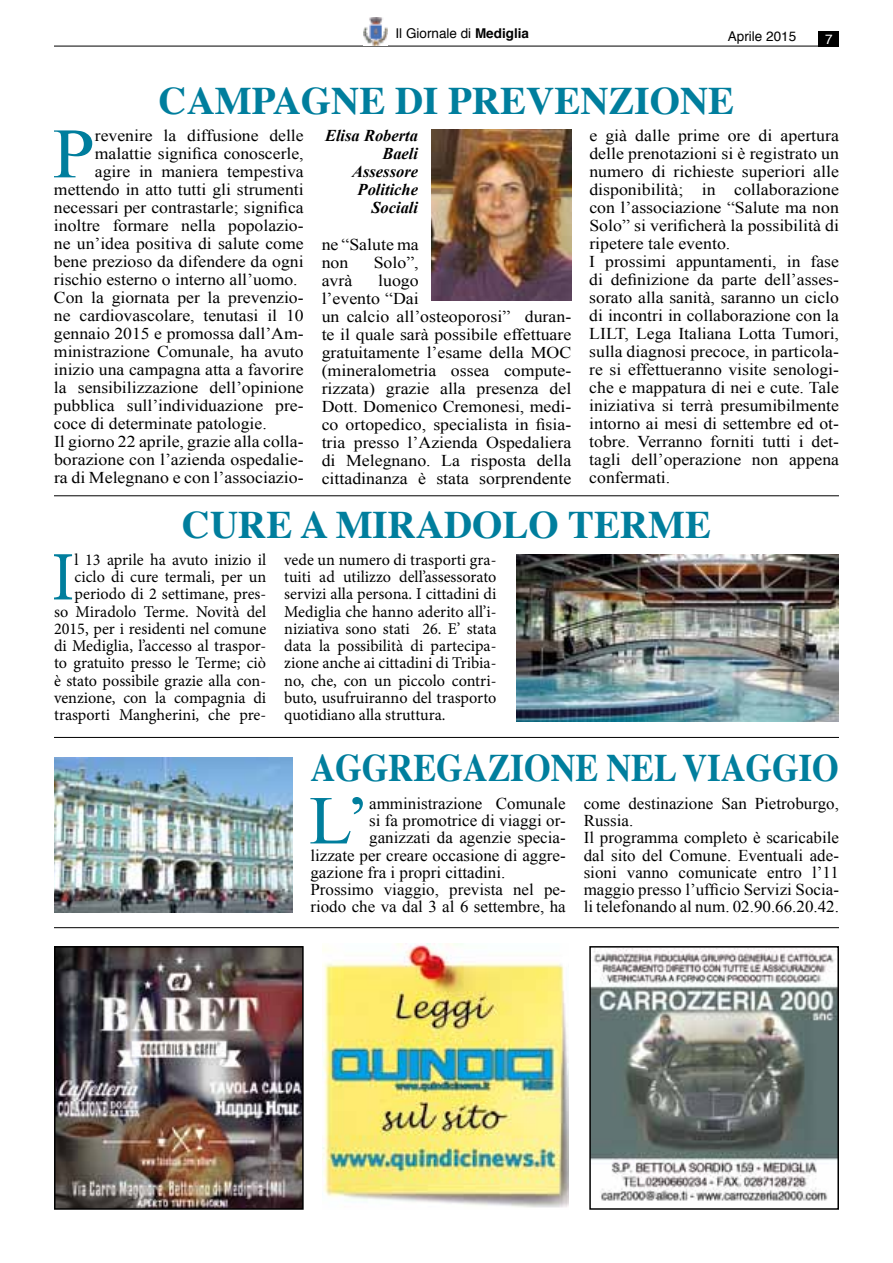
<style>
.page{position:relative;width:893px;height:1263px;background:#fff}
.page>*{position:absolute;margin:0;border:0;box-sizing:border-box;transform-origin:0 0}
.t1{font:70.8px "Times New Roman";color:#007e9d;scale:1.07 1}
.t2{font:69.6px "Minion Pro";color:#007e9d}
.t3{font:68.55px "Times New Roman";color:#007e9d}
.t4{font:700 39px "Times";color:#007e9d}
.t5{font:700 39px "Times";color:#007e9d;scale:.88 1}
.t6{font:16.5px/18px "Times New Roman";color:#000;scale:1.08 1}
.t7{font:16.5px/17.2px "Minion Pro";color:#000;text-align:right}
.t8{font:16.5px "Times New Roman";color:#000;scale:1.07 1}
.t9{font:16.5px/17.2px "Times New Roman";color:#000}
.t10{font:italic 700 16.5px/18px "Times New Roman";color:#000;text-align:right}
.t11{font:13.5px "Helvetica";color:#000}
.t12{font:13.5px "Helvetica";color:#fff}
.s1{font-weight:700}
</style>
<div class="page">
<hr style="left:54px;top:46px;width:785px;height:1px;background:#000">
<div style="left:819px;top:31px;width:20px;height:15px;background:#000"></div>
<img style="left:364px;top:17px;width:23px;height:29px">
<img style="left:517px;top:554px;width:322px;height:167px">
<img style="left:54px;top:758px;width:238px;height:155px">
<hr style="left:54px;top:927px;width:785px;height:1px;background:#000">
<hr style="left:54px;top:737px;width:785px;height:1px;background:#000">
<hr style="left:54px;top:495px;width:785px;height:1px;background:#000">
<img style="left:431px;top:130px;width:140px;height:170px">
<img style="left:592px;top:949px;width:244px;height:252px">
<div style="left:589px;top:946px;width:250px;height:264px;border:2px solid #000"></div>
<img style="left:57px;top:949px;width:244px;height:258px">
<div style="left:54px;top:946px;width:250px;height:264px;border:2px solid #000"></div>
<img style="left:322px;top:944px;width:246px;height:264px">
<p class="t11" style="left:395px;top:23px;width:135px">Il Giornale di <span class="s1">Mediglia</span></p>
<p class="t11" style="left:728px;top:26px;width:70px">Aprile 2015</p>
<p class="t12" style="left:825px;top:29px;width:9px">7</p>
<h3 class="t4" style="left:159px;top:64px;width:577px">CAMPAGNE DI PREVENZIONE</h3>
<h1 class="t1" style="left:53px;top:106px;width:41px">P</h1>
<p class="t8" style="left:95px;top:125px;width:197px">revenire la diffusione delle</p>
<p class="t8" style="left:95px;top:143px;width:197px">malattie significa conoscerle,</p>
<p class="t8" style="left:95px;top:161px;width:197px">agire in maniera tempestiva</p>
<p class="t8" style="left:54px;top:179px;width:235px">mettendo in atto tutti gli strumenti</p>
<p class="t8" style="left:54px;top:197px;width:235px">necessari per contrastarle; significa</p>
<p class="t8" style="left:54px;top:215px;width:235px">inoltre formare nella popolazio-</p>
<p class="t8" style="left:54px;top:233px;width:235px">ne un’idea positiva di salute come</p>
<p class="t8" style="left:54px;top:251px;width:235px">bene prezioso da difendere da ogni</p>
<p class="t8" style="left:54px;top:269px;width:229px">rischio esterno o interno all’uomo.</p>
<p class="t8" style="left:54px;top:287px;width:235px">Con la giornata per la prevenzio-</p>
<p class="t8" style="left:54px;top:305px;width:235px">ne cardiovascolare, tenutasi il 10</p>
<p class="t8" style="left:54px;top:323px;width:235px">gennaio 2015 e promossa dall’Am-</p>
<p class="t8" style="left:54px;top:341px;width:235px">ministrazione Comunale, ha avuto</p>
<p class="t8" style="left:54px;top:359px;width:235px">inizio una campagna atta a favorire</p>
<p class="t8" style="left:54px;top:377px;width:235px">la sensibilizzazione dell’opinione</p>
<p class="t8" style="left:54px;top:395px;width:235px">pubblica sull’individuazione pre-</p>
<p class="t8" style="left:54px;top:413px;width:200px">coce di determinate patologie.</p>
<p class="t6" style="left:54px;top:433px;width:233px">Il giorno 22 aprile, grazie alla colla-</p>
<p class="t6" style="left:54px;top:451px;width:233px">borazione con l’azienda ospedalie-</p>
<p class="t6" style="left:54px;top:469px;width:233px">ra di Melegnano e con l’associazio-</p>
<p class="t10" style="left:325px;top:126px;width:95px">Elisa Roberta<br>Baeli<br>Assessore<br>Politiche<br>Sociali</p>
<p class="t6" style="left:322px;top:235px;width:91px">ne “Salute ma non</p>
<p class="t6" style="left:374px;top:253px;width:43px">Solo”,</p>
<p class="t6" style="left:322px;top:271px;width:233px;text-indent:56px">luogo<br>l’evento “Dai<br>un calcio all’osteoporosi” duran&shy;te il quale sarà possibile effettuare gratuitamente l’esame della MOC (mineralometria ossea compute&shy;rizzata) grazie alla presenza del<br>Dott. Domenico Cremonesi, medi&shy;co ortopedico, specialista in fisia&shy;tria presso l’Azienda Ospedaliera di Melegnano. La risposta della cittadinanza è stata sorprendente</p>
<p class="t6" style="left:322px;top:271px;width:30px">avrà</p>
<p class="t6" style="left:589px;top:127px;width:233px">e già dalle prime ore di apertura delle prenotazioni si è registrato un numero di richieste superiori alle disponibilità; in collaborazione con l’associazione “Salute ma non Solo” si verificherà la possibilità di ripetere tale evento.<br>I prossimi appuntamenti, in fase di definizione da parte dell’asses&shy;sorato alla sanità, saranno un ciclo di incontri in collaborazione con la LILT, Lega Italiana Lotta Tumori, sulla diagnosi precoce, in particola&shy;re si effettueranno visite senologi&shy;che e mappatura di nei e cute. Tale iniziativa si terrà presumibilmente intorno ai mesi di settembre ed ot&shy;tobre. Verranno forniti tutti i det&shy;tagli dell’operazione non appena confermati.</p>
<h3 class="t4" style="left:182px;top:487px;width:57px">CURE</h3>
<h3 class="t4" style="left:300px;top:487px;width:413px">A MIRADOLO TERME</h3>
<p class="t7" style="left:54px;top:551px;width:214px">l 13 aprile ha avuto inizio il ciclo di cure termali, per un periodo di 2 settimane, pres-<br>so Miradolo Terme. Novità del<br>2015, per i residenti nel comune di Mediglia, l’accesso al traspor&shy;to gratuito presso le Terme; ciò è stato possibile grazie alla con&shy;venzione, con la compagnia di trasporti Mangherini, che pre-</p>
<p class="t7" style="left:284px;top:551px;width:214px;text-align:justify">vede un numero di trasporti gra&shy;tuiti ad utilizzo dell’assessorato servizi alla persona. I cittadini di Mediglia che hanno aderito all’i&shy;niziativa sono stati 26. E’ stata data la possibilità di partecipa&shy;zione anche ai cittadini di Tribia&shy;no, che, con un piccolo contri&shy;buto, usufruiranno del trasporto quotidiano alla struttura.</p>
<h2 class="t2" style="left:51px;top:531px;width:25px">I</h2>
<h3 class="t5" style="left:310px;top:730px;width:602px">AGGREGAZIONE NEL VIAGGIO</h3>
<h3 class="t3" style="left:309px;top:774px;width:62px">L’</h3>
<p class="t9" style="left:369px;top:794px;width:198px">amministrazione Comunale</p>
<p class="t9" style="left:369px;top:812px;width:198px">si fa promotrice di viaggi or-</p>
<p class="t9" style="left:369px;top:829px;width:198px">ganizzati da agenzie specia-</p>
<p class="t9" style="left:310px;top:846px;width:257px">lizzate per creare occasione di aggre-</p>
<p class="t9" style="left:310px;top:863px;width:196px">gazione fra i propri cittadini.</p>
<p class="t9" style="left:310px;top:881px;width:257px">Prossimo viaggio, prevista nel pe-</p>
<p class="t9" style="left:310px;top:898px;width:257px">riodo che va dal 3 al 6 settembre, ha</p>
<p class="t9" style="left:584px;top:794px;width:257px">come destinazione San Pietroburgo, Russia.<br>Il programma completo è scaricabile dal sito del Comune. Eventuali ade&shy;sioni vanno comunicate entro l’11 maggio presso l’ufficio Servizi Socia&shy;li telefonando al num. 02.90.66.20.42.</p>
</div>
